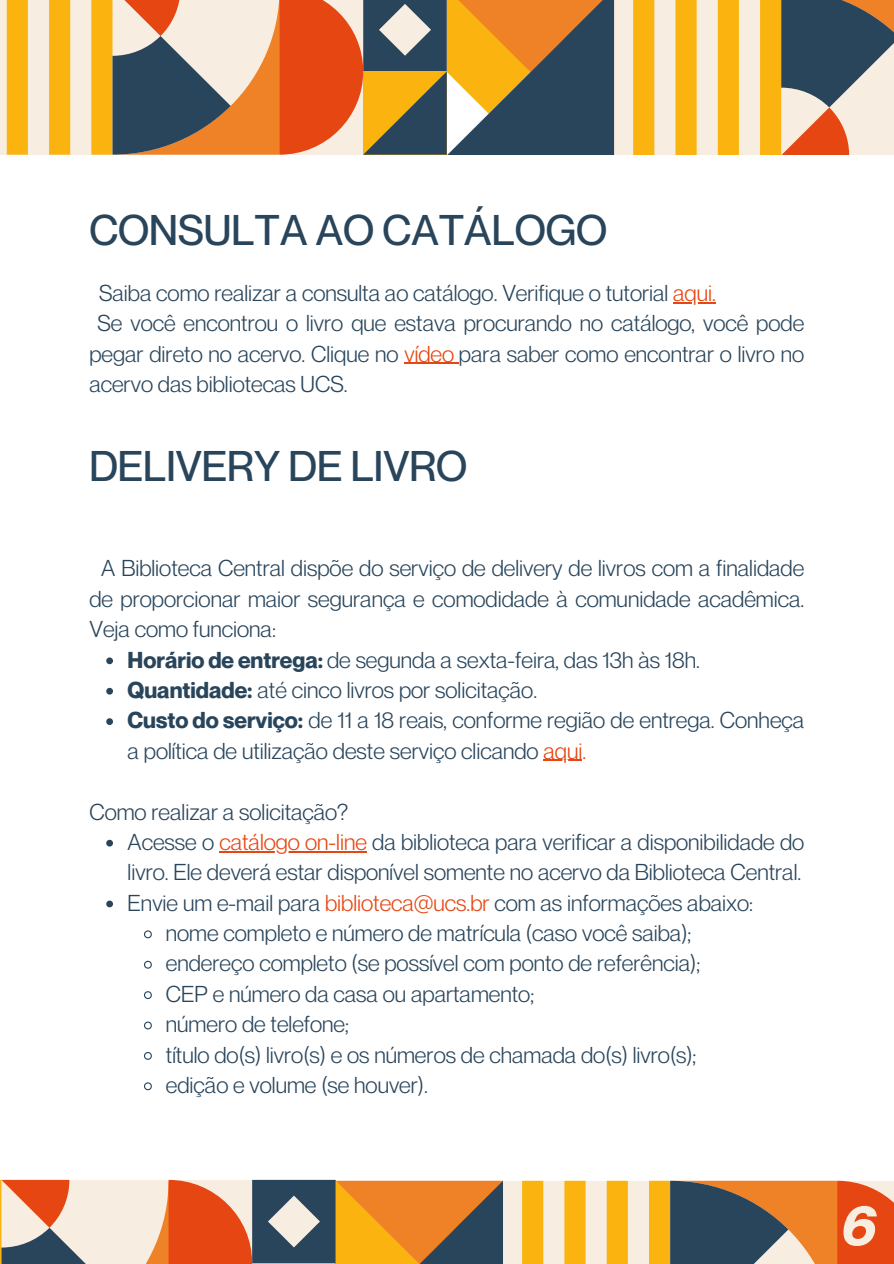
<style>
.page{position:relative;width:894px;height:1264px;background:#fff}
.page>*{position:absolute;margin:0;border:0;box-sizing:border-box;transform-origin:0 0}
.t1{font:italic 700 55.5px "Neue Montreal";color:#f8ede1}
.t2{font:500 42px "Neue Montreal";color:#29455b}
.t3{font:22.5px/30.3px "Neue Montreal";color:#29455b}
.s1{color:#e64611}
.s2{font-weight:700}
</style>
<div class="page">
<div style="left:572px;top:0;width:321px;height:155px;background:#f8ede1"></div>
<svg style="left:0;top:0;width:614px;height:155px;background:#b18a5d"></svg>
<svg style="left:633px;top:0;width:260px;height:155px"></svg>
<div style="left:461px;top:1180px;width:432px;height:83px;background:#f8ede1"></div>
<svg style="left:0;top:1179px;width:503px;height:85px;background:#bf8e68"></svg>
<svg style="left:522px;top:1180px;width:371px;height:83px"></svg>
<hr style="left:673px;top:302px;width:42px;height:1px;background:#e64611">
<hr style="left:404px;top:363px;width:50px;height:1px;background:#e64611">
<svg style="left:106px;top:657px;width:7px;height:7px"></svg>
<svg style="left:106px;top:688px;width:7px;height:6px"></svg>
<svg style="left:106px;top:718px;width:7px;height:7px"></svg>
<hr style="left:543px;top:760px;width:39px;height:1px;background:#e64611">
<svg style="left:106px;top:839px;width:7px;height:7px"></svg>
<hr style="left:219px;top:851px;width:148px;height:1px;background:#e64611">
<svg style="left:106px;top:900px;width:7px;height:7px"></svg>
<svg style="left:144px;top:930px;width:8px;height:9px"></svg>
<svg style="left:144px;top:960px;width:8px;height:9px"></svg>
<svg style="left:144px;top:991px;width:8px;height:8px"></svg>
<svg style="left:144px;top:1021px;width:8px;height:9px"></svg>
<svg style="left:144px;top:1052px;width:8px;height:8px"></svg>
<svg style="left:144px;top:1082px;width:8px;height:9px"></svg>
<p class="t2" style="left:89px;top:204px;width:519px">CONSULTA AO CATÁLOGO</p>
<p class="t3" style="left:99px;top:277px;width:618px">Saiba como realizar a consulta ao catálogo. Verifique o tutorial <span class="s1">aqui.</span></p>
<h1 class="t3" style="left:97px;top:308px;width:708px">Se você encontrou o livro que estava procurando no catálogo, você pode</h1>
<p class="t3" style="left:89px;top:338px;width:716px">pegar direto no acervo. Clique no <span class="s1">vídeo</span> para saber como encontrar o livro no acervo das bibliotecas UCS.</p>
<p class="t2" style="left:89px;top:440px;width:379px">DELIVERY DE LIVRO</p>
<h1 class="t3" style="left:89px;top:553px;width:716px;text-align:justify;text-indent:12px">A Biblioteca Central dispõe do serviço de delivery de livros com a finalidade de proporcionar maior segurança e comodidade à comunidade acadêmica.<br>Veja como funciona:</h1>
<p class="t3" style="left:128px;top:644px;width:573px"><span class="s2">Horário de entrega:</span> de segunda a sexta-feira, das 13h às 18h.</p>
<p class="t3" style="left:128px;top:674px;width:411px"><span class="s2">Quantidade:</span> até cinco livros por solicitação.</p>
<p class="t3" style="left:128px;top:705px;width:678px"><span class="s2">Custo do serviço:</span> de 11 a 18 reais, conforme região de entrega. Conheça a política de utilização deste serviço clicando <span class="s1">aqui.</span></p>
<p class="t3" style="left:128px;top:796px;width:678px;text-indent:-38px">Como realizar a solicitação?<br>Acesse o <span class="s1">catálogo on-line</span> da biblioteca para verificar a disponibilidade do</p>
<p class="t3" style="left:128px;top:856px;width:675px">livro. Ele deverá estar disponível somente no acervo da Biblioteca Central.<br>Envie um e-mail para <span class="s1">biblioteca@ucs.br</span> com as informações abaixo:</p>
<p class="t3" style="left:166px;top:917px;width:527px">nome completo e número de matrícula (caso você saiba);</p>
<p class="t3" style="left:166px;top:948px;width:536px">endereço completo (se possível com ponto de referência);<br>CEP e número da casa ou apartamento;</p>
<p class="t3" style="left:166px;top:1008px;width:185px">número de telefone;</p>
<p class="t3" style="left:166px;top:1039px;width:532px">título do(s) livro(s) e os números de chamada do(s) livro(s);</p>
<p class="t3" style="left:166px;top:1069px;width:263px">edição e volume (se houver).</p>
<p class="t1" style="left:841px;top:1191px;width:35px">6</p>
</div>
